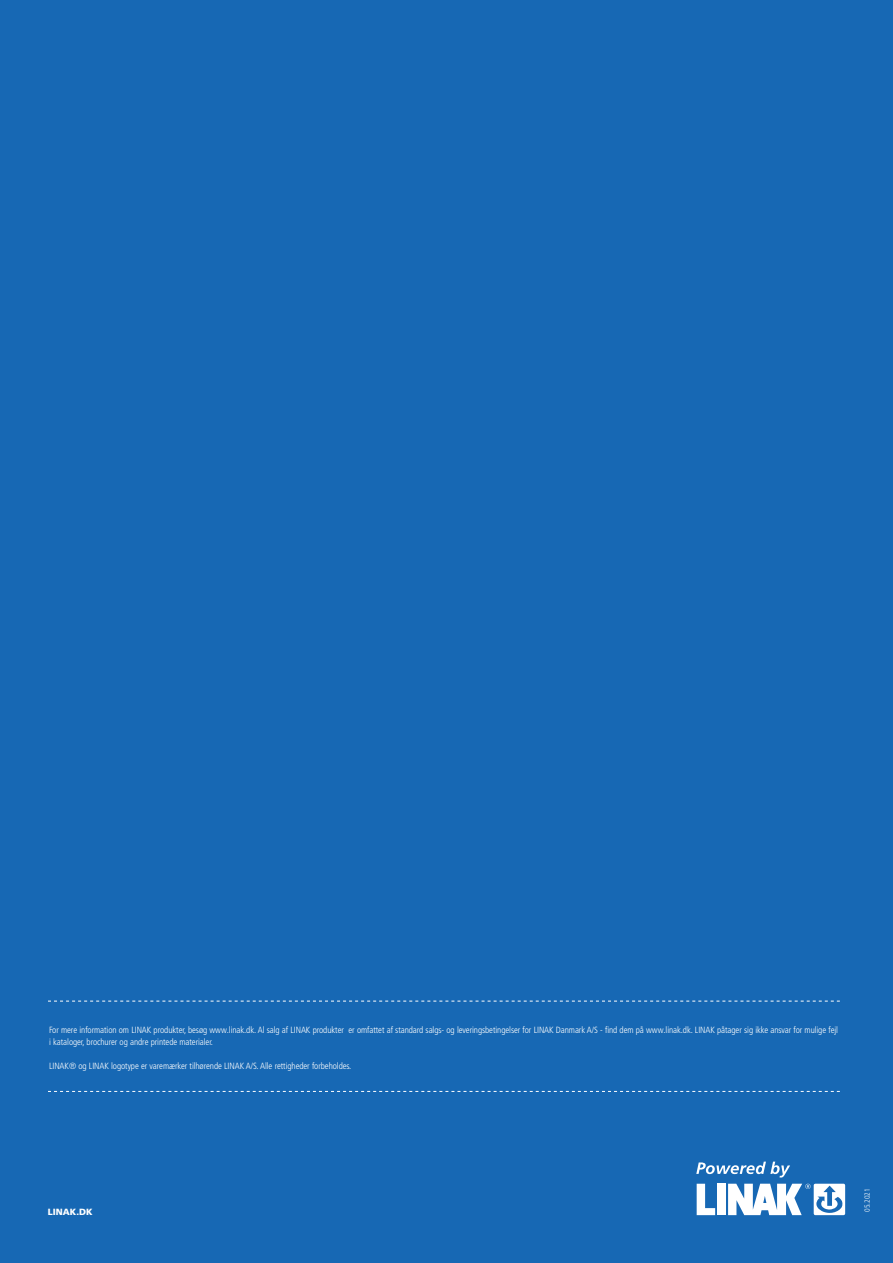
<style>
.page{position:relative;width:893px;height:1263px;background:#1768b4}
.page>*{position:absolute;margin:0;border:0;box-sizing:border-box;transform-origin:0 0}
.t1{font:300 condensed 9px/12px "Frutiger LT Pro";letter-spacing:-.01em;color:#fff}
.t2{font:900 9px "Frutiger LT Pro";color:#fff}
._9_15_pkt_brød{font:300 condensed 7.5px "Frutiger LT Pro";color:#fff}
</style>
<div class="page">
<svg style="left:48px;top:1001px;width:792px;height:1px"></svg>
<svg style="left:48px;top:1091px;width:792px;height:1px"></svg>
<svg style="left:697px;top:1184px;width:18px;height:31px"></svg>
<div style="left:717px;top:1184px;width:8px;height:31px;background:#fff"></div>
<svg style="left:728px;top:1184px;width:117px;height:31px"></svg>
<svg style="left:696px;top:1161px;width:94px;height:16px"></svg>
<p class="t1" style="left:49px;top:1024px;width:791px">For mere information om LINAK produkter, besøg www.linak.dk. Al salg af LINAK produkter er omfattet af standard salgs- og leveringsbetingelser for LINAK Danmark A/S - find dem på www.linak.dk. LINAK påtager sig ikke ansvar for mulige fejl i kataloger, brochurer og andre printede materialer.</p>
<p class="t1" style="left:49px;top:1060px;width:304px">LINAK® og LINAK logotype er varemærker tilhørende LINAK A/S. Alle rettigheder forbeholdes.</p>
<p class="t2" style="left:48px;top:1206px;width:46px">LINAK.DK</p>
<p class="_9_15_pkt_brød" style="left:863px;top:1212px;width:25px;rotate:-90deg">05.2021</p>
</div>
